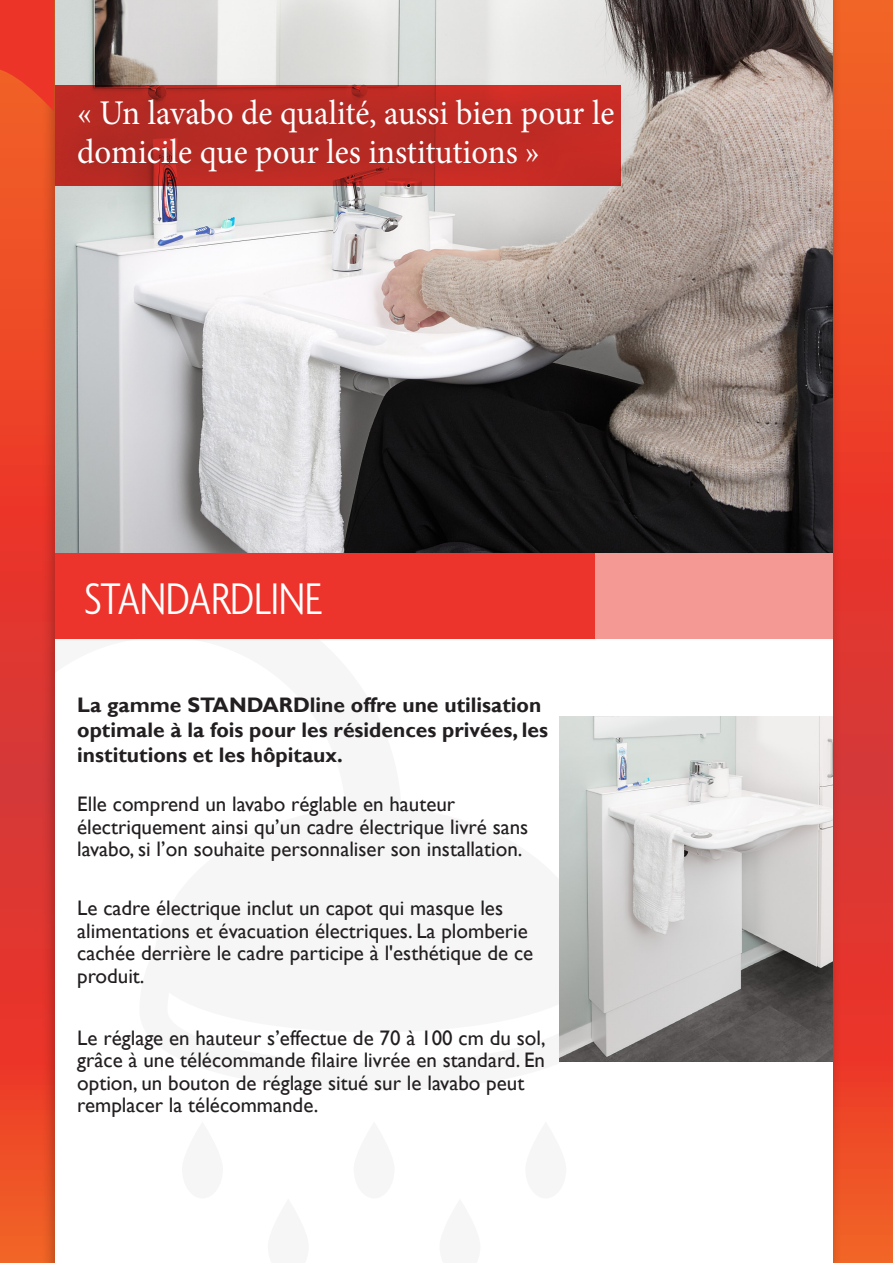
<style>
.page{position:relative;width:893px;height:1263px;background:#fff}
.page>*{position:absolute;margin:0;border:0;box-sizing:border-box;transform-origin:0 0}
.t1{font:300 condensed 48px "Agenda";letter-spacing:-.01em;color:#fff}
.t2{font:34.65px/39.6px "Minion Pro";color:#fff;scale:.95 1}
.Description_produit{font:21px/22.5px "Gill Sans";color:#231f20}
.t3{font:700 21px/25.2px "Gill Sans";color:#231f20}
</style>
<div class="page">
<img style="left:56px;top:0;width:777px;height:554px">
<div style="left:0;top:554px;width:893px;height:85px;background:#ec342c"></div>
<div style="left:595px;top:554px;width:298px;height:85px;background:#f59995"></div>
<div style="left:49px;top:71px;width:593px;height:128px;background:#231f20;opacity:.75"></div>
<img style="left:560px;top:717px;width:273px;height:345px">
<div style="left:0;top:0;width:56px;height:1263px;background:#231f20;opacity:.3"></div>
<svg style="left:0;top:0;width:54px;height:111px;background:#ec3d27"></svg>
<div style="left:833px;top:0;width:60px;height:1263px;background:#231f20;opacity:.3"></div>
<p class="t2" style="left:77px;top:93px;width:567px">« Un lavabo de qualité, aussi bien pour le domicile que pour les institutions »</p>
<p class="t1" style="left:84px;top:572px;width:239px">STANDARDLINE</p>
<p class="t3" style="left:77px;top:693px;width:472px">La gamme STANDARDline offre une utilisation optimale à la fois pour les résidences privées, les institutions et les hôpitaux.</p>
<p class="Description_produit" style="left:77px;top:793px;width:453px">Elle comprend un lavabo réglable en hauteur électriquement ainsi qu’un cadre électrique livré sans lavabo, si l’on souhaite personnaliser son installation.</p>
<p class="Description_produit" style="left:77px;top:897px;width:457px">Le cadre électrique inclut un capot qui masque les alimentations et évacuation électriques. La plomberie cachée derrière le cadre participe à l'esthétique de ce produit.</p>
<p class="Description_produit" style="left:77px;top:1027px;width:470px">Le réglage en hauteur s’effectue de 70 à 100 cm du sol, grâce à une télécommande filaire livrée en standard. En option, un bouton de réglage situé sur le lavabo peut remplacer la télécommande.</p>
</div>
